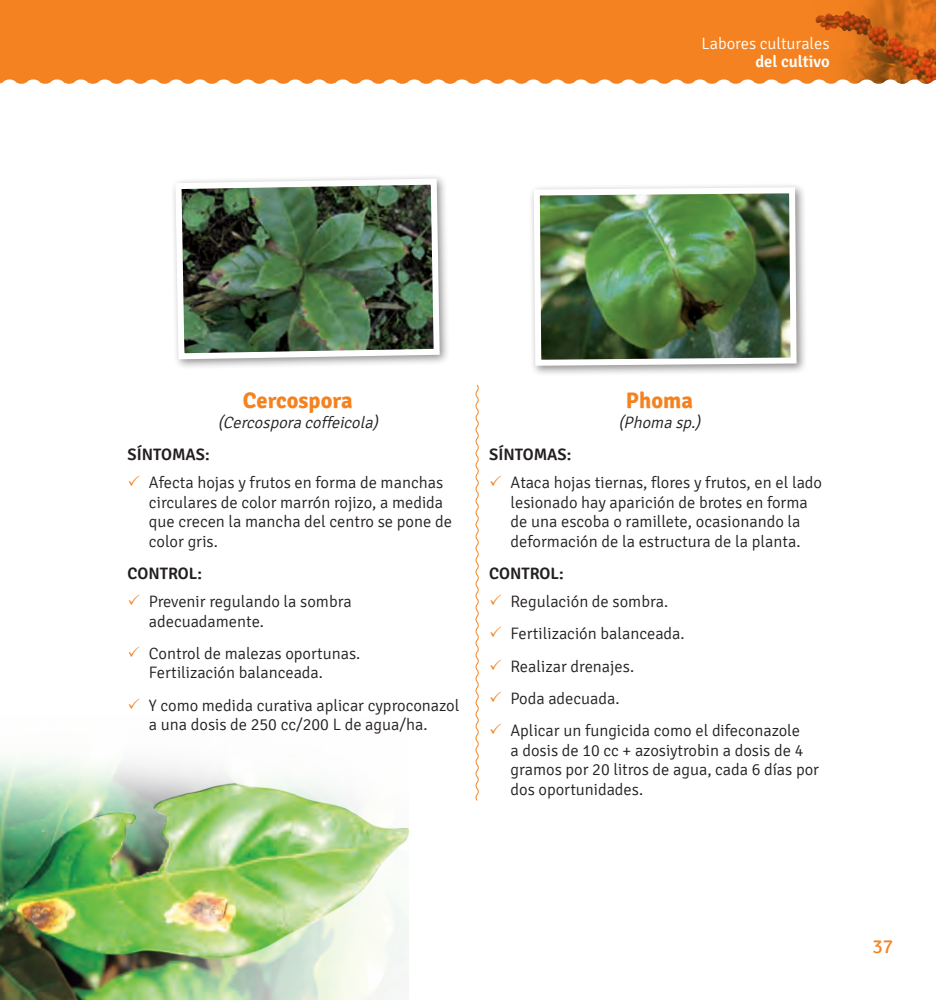
<style>
.page{position:relative;width:936px;height:1000px;background:#fff}
.page>*{position:absolute;margin:0;border:0;box-sizing:border-box;transform-origin:0 0}
.t1{font:700 22.5px "Signika";color:#f58220}
.t2{font:19.5px "Signika";color:#f58220}
.t3{font:300 16.5px/19.5px "Signika";color:#231f20}
.t4{font:600 16.5px "Signika";color:#231f20}
.t5{font:italic 300 16.5px "Signika";color:#231f20}
.t6{font:300 16.5px "Signika";color:#fff}
.t7{font:600 16.5px "Signika";color:#fff}
.s1{color:#f58220}
</style>
<div class="page">
<div style="left:0;top:0;width:813px;height:84px;background:#f58220"></div>
<img style="left:813px;top:0;width:122px;height:84px">
<img style="left:0;top:759px;width:408px;height:240px">
<svg style="left:475px;top:384px;width:4px;height:417px"></svg>
<div style="left:528px;top:182px;width:279px;height:194px;background:#231f20;opacity:.5"></div>
<img style="left:530px;top:184px;width:269px;height:185px">
<div style="left:171px;top:174px;width:279px;height:196px;background:#231f20;opacity:.5"></div>
<img style="left:172px;top:175px;width:271px;height:187px">
<p class="t6" style="left:701px;top:34px;width:130px">Labores culturales</p>
<p class="t7" style="left:755px;top:51px;width:76px">del cultivo</p>
<h1 class="t1" style="left:243px;top:387px;width:111px">Cercospora</h1>
<p class="t5" style="left:218px;top:413px;width:166px">(Cercospora coffeicola)</p>
<p class="t4" style="left:128px;top:445px;width:84px">SÍNTOMAS:</p>
<p class="t3" style="left:149px;top:473px;width:304px;text-indent:-21px"><span class="s1">✓</span> Afecta hojas y frutos en forma de manchas circulares de color marrón rojizo, a medida que crecen la mancha del centro se pone de color gris.</p>
<p class="t4" style="left:128px;top:563px;width:76px">CONTROL:</p>
<p class="t3" style="left:149px;top:592px;width:204px;text-indent:-21px"><span class="s1">✓</span> Prevenir regulando la sombra adecuadamente.</p>
<p class="t3" style="left:149px;top:643px;width:213px;text-indent:-21px"><span class="s1">✓</span> Control de malezas oportunas.<br>Fertilización balanceada.</p>
<p class="t3" style="left:149px;top:695px;width:312px;text-indent:-21px"><span class="s1">✓</span> Y como medida curativa aplicar cyproconazol a una dosis de 250 cc/200 L de agua/ha.</p>
<h1 class="t1" style="left:626px;top:387px;width:68px">Phoma</h1>
<p class="t5" style="left:618px;top:413px;width:87px">(Phoma sp.)</p>
<p class="t4" style="left:489px;top:445px;width:84px">SÍNTOMAS:</p>
<p class="t3" style="left:489px;top:473px;width:334px;text-align:center"><span class="s1">✓</span> Ataca hojas tiernas, flores y frutos, en el lado lesionado hay aparición de brotes en forma<br>de una escoba o ramillete, ocasionando la deformación de la estructura de la planta.</p>
<p class="t4" style="left:489px;top:563px;width:76px">CONTROL:</p>
<p class="t3" style="left:489px;top:592px;width:180px"><span class="s1">✓</span> Regulación de sombra.</p>
<p class="t3" style="left:489px;top:624px;width:197px"><span class="s1">✓</span> Fertilización balanceada.</p>
<p class="t3" style="left:489px;top:656px;width:146px"><span class="s1">✓</span> Realizar drenajes.</p>
<p class="t3" style="left:489px;top:688px;width:132px"><span class="s1">✓</span> Poda adecuada.</p>
<p class="t3" style="left:510px;top:721px;width:310px;text-indent:-21px"><span class="s1">✓</span> Aplicar un fungicida como el difeconazole<br>a dosis de 10 cc + azosiytrobin a dosis de 4 gramos por 20 litros de agua, cada 6 días por dos oportunidades.</p>
<p class="t2" style="left:872px;top:935px;width:22px">37</p>
</div>
